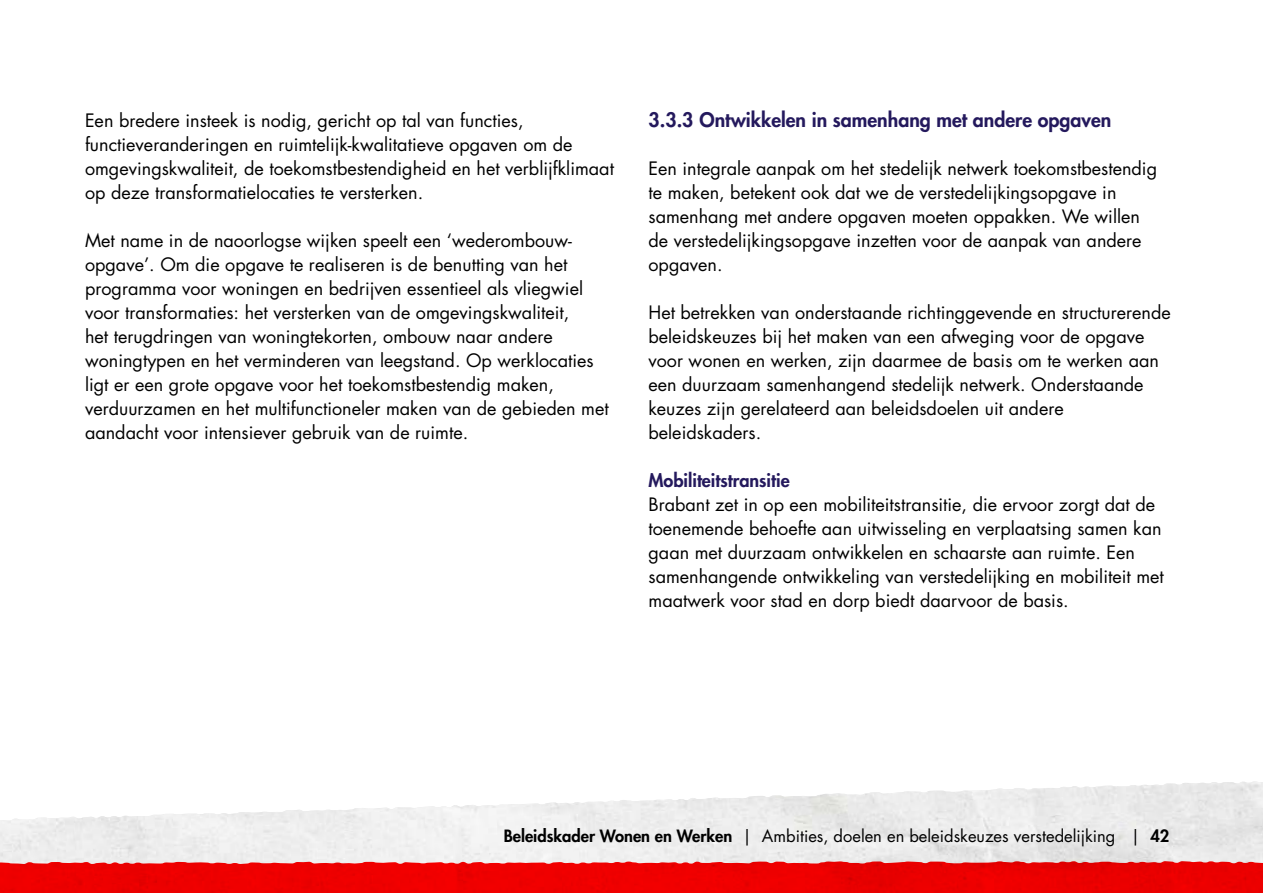
<style>
.page{position:relative;width:1263px;height:893px;background:#fff}
.page>*{position:absolute;margin:0;border:0;box-sizing:border-box;transform-origin:0 0}
.t1{font:800 19.5px "Futura Std";color:#24195d}
.t2{font:18px/24px "Futura Std";color:#000}
.t3{font:800 18px "Futura Std";color:#24195d}
.t4{font:16.5px "Futura Std";color:#000}
.s1{font-weight:800}
</style>
<div class="page">
<svg style="left:0;top:792px;width:1263px;height:69px;fill:#eee"></svg>
<img style="left:889px;top:781px;width:374px;height:12px">
<svg style="left:0;top:861px;width:1263px;height:32px;background:#ec0b0b"></svg>
<p class="t2" style="left:85px;top:109px;width:530px">Een bredere insteek is nodig, gericht op tal van functies, functieveranderingen en ruimtelijk-kwalitatieve opgaven om de omgevingskwaliteit, de toekomstbestendigheid en het verblijfklimaat op deze transformatielocaties te versterken.</p>
<p class="t2" style="left:85px;top:229px;width:525px">Met name in de naoorlogse wijken speelt een ‘wederombouw&shy;opgave’. Om die opgave te realiseren is de benutting van het programma voor woningen en bedrijven essentieel als vliegwiel voor transformaties: het versterken van de omgevingskwaliteit,<br>het terugdringen van woningtekorten, ombouw naar andere woningtypen en het verminderen van leegstand. Op werklocaties ligt er een grote opgave voor het toekomstbestendig maken, verduurzamen en het multifunctioneler maken van de gebieden met aandacht voor intensiever gebruik van de ruimte.</p>
<p class="t1" style="left:648px;top:108px;width:464px">3.3.3 Ontwikkelen in samenhang met andere opgaven</p>
<p class="t2" style="left:648px;top:157px;width:510px">Een integrale aanpak om het stedelijk netwerk toekomstbestendig te maken, betekent ook dat we de verstedelijkingsopgave in samenhang met andere opgaven moeten oppakken. We willen de verstedelijkingsopgave inzetten voor de aanpak van andere opgaven.</p>
<p class="t2" style="left:648px;top:301px;width:524px">Het betrekken van onderstaande richtinggevende en structurerende beleidskeuzes bij het maken van een afweging voor de opgave voor wonen en werken, zijn daarmee de basis om te werken aan een duurzaam samenhangend stedelijk netwerk. Onderstaande keuzes zijn gerelateerd aan beleidsdoelen uit andere beleidskaders.</p>
<p class="t3" style="left:648px;top:469px;width:143px">Mobiliteitstransitie</p>
<p class="t2" style="left:648px;top:493px;width:517px">Brabant zet in op een mobiliteitstransitie, die ervoor zorgt dat de toenemende behoefte aan uitwisseling en verplaatsing samen kan gaan met duurzaam ontwikkelen en schaarste aan ruimte. Een samenhangende ontwikkeling van verstedelijking en mobiliteit met maatwerk voor stad en dorp biedt daarvoor de basis.</p>
<p class="t4" style="left:504px;top:826px;width:667px"><span class="s1">Beleidskader Wonen en Werken</span> | Ambities, doelen en beleidskeuzes verstedelijking | <span class="s1">42</span></p>
</div>
